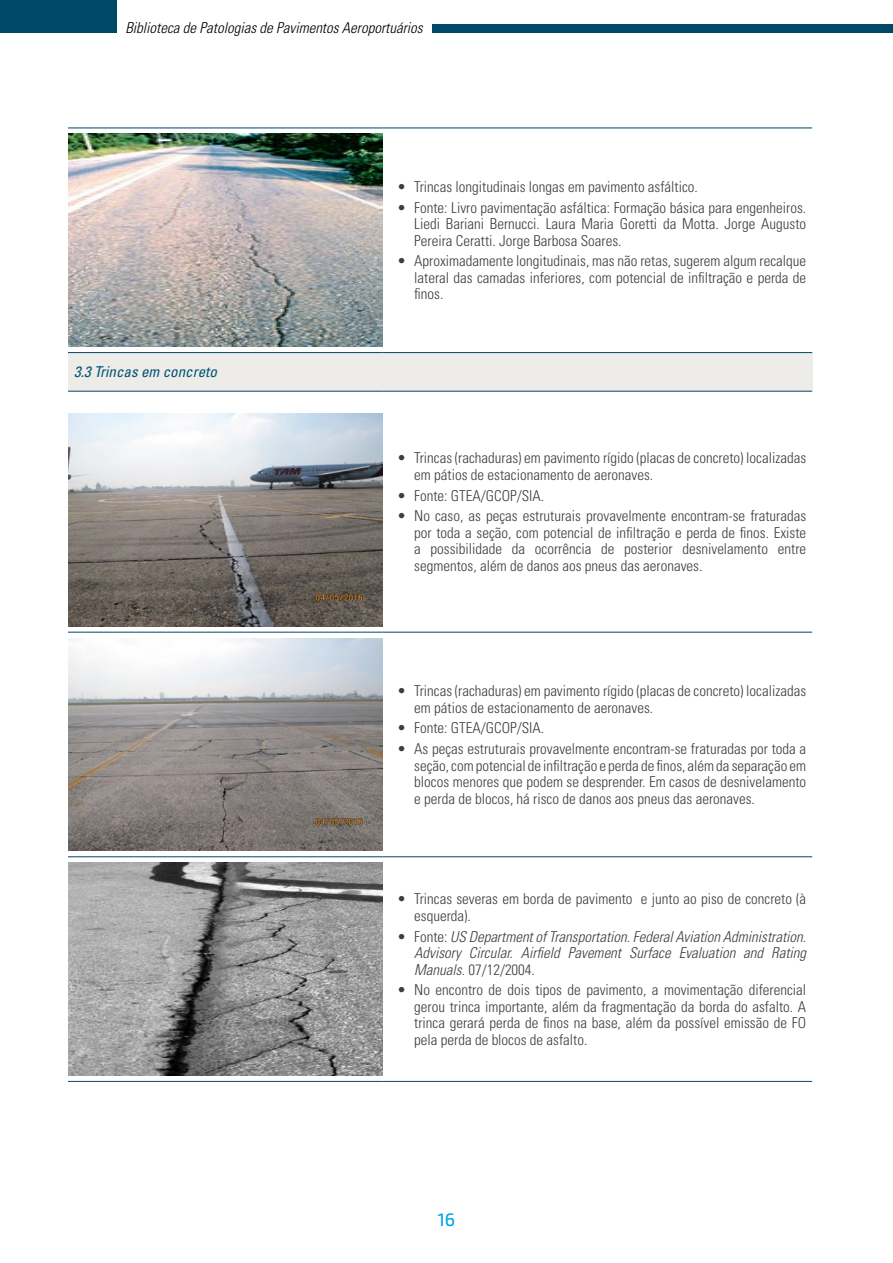
<style>
.page{position:relative;width:893px;height:1263px;background:#fff}
.page>*{position:absolute;margin:0;border:0;box-sizing:border-box;transform-origin:0 0}
.t1{font:500 18px "Exo 2";color:#00a7e3}
.t2{font:300 condensed 15px/16.5px "Univers LT Std";color:#3e3d40;text-align:justify}
.t3{font:italic 300 condensed 15px/16.5px "Univers LT Std";color:#3e3d40;text-align:justify}
.t4{font:italic 300 condensed 15px "Univers LT Std";color:#000}
.t5{font:italic condensed 15px "Univers LT Std";color:#005473}
.s1{font-style:normal}
</style>
<div class="page">
<div style="left:0;top:0;width:117px;height:33px;background:#004867"></div>
<div style="left:432px;top:24px;width:461px;height:9px;background:#004867"></div>
<div style="left:68px;top:353px;width:744px;height:38px;background:#edece9"></div>
<hr style="left:68px;top:128px;width:315px;height:1px;background:#004867">
<hr style="left:383px;top:128px;width:429px;height:1px;background:#004867">
<hr style="left:68px;top:352px;width:315px;height:1px;background:#004867">
<hr style="left:383px;top:352px;width:429px;height:1px;background:#004867">
<hr style="left:68px;top:391px;width:315px;height:1px;background:#004867">
<hr style="left:383px;top:391px;width:429px;height:1px;background:#004867">
<hr style="left:68px;top:632px;width:315px;height:1px;background:#004867">
<hr style="left:383px;top:632px;width:429px;height:1px;background:#004867">
<hr style="left:68px;top:856px;width:315px;height:1px;background:#004867">
<hr style="left:383px;top:856px;width:429px;height:1px;background:#004867">
<hr style="left:68px;top:1081px;width:315px;height:1px;background:#004867">
<hr style="left:383px;top:1081px;width:429px;height:1px;background:#004867">
<img style="left:68px;top:134px;width:315px;height:213px">
<img style="left:68px;top:413px;width:315px;height:213px">
<img style="left:68px;top:638px;width:315px;height:213px">
<img style="left:68px;top:863px;width:315px;height:212px">
<p class="t4" style="left:125px;top:18px;width:299px">Biblioteca de Patologias de Pavimentos Aeroportuários</p>
<p class="t5" style="left:74px;top:362px;width:144px">3.3 Trincas em concreto</p>
<p class="t2" style="left:397px;top:178px;width:302px">• Trincas longitudinais longas em pavimento asfáltico.</p>
<p class="t2" style="left:414px;top:199px;width:393px;text-indent:-17px">• Fonte: Livro pavimentação asfáltica: Formação básica para engenheiros.<br>Liedi Bariani Bernucci. Laura Maria Goretti da Motta. Jorge Augusto Pereira Ceratti. Jorge Barbosa Soares.</p>
<p class="t2" style="left:414px;top:253px;width:393px;text-indent:-17px">• Aproximadamente longitudinais, mas não retas, sugerem algum recalque lateral das camadas inferiores, com potencial de infiltração e perda de finos.</p>
<p class="t2" style="left:414px;top:450px;width:393px;text-indent:-17px">• Trincas (rachaduras) em pavimento rígido (placas de concreto) localizadas em pátios de estacionamento de aeronaves.</p>
<p class="t2" style="left:397px;top:487px;width:148px">• Fonte: GTEA/GCOP/SIA.</p>
<p class="t2" style="left:414px;top:508px;width:393px;text-indent:-17px">• No caso, as peças estruturais provavelmente encontram-se fraturadas por toda a seção, com potencial de infiltração e perda de finos. Existe a possibilidade da ocorrência de posterior desnivelamento entre segmentos, além de danos aos pneus das aeronaves.</p>
<p class="t2" style="left:414px;top:683px;width:393px;text-indent:-17px">• Trincas (rachaduras) em pavimento rígido (placas de concreto) localizadas em pátios de estacionamento de aeronaves.</p>
<p class="t2" style="left:397px;top:720px;width:148px">• Fonte: GTEA/GCOP/SIA.</p>
<p class="t2" style="left:414px;top:741px;width:393px;text-indent:-17px">• As peças estruturais provavelmente encontram-se fraturadas por toda a seção, com potencial de infiltração e perda de finos, além da separação em blocos menores que podem se desprender. Em casos de desnivelamento e perda de blocos, há risco de danos aos pneus das aeronaves.</p>
<p class="t2" style="left:414px;top:891px;width:393px;text-indent:-17px">• Trincas severas em borda de pavimento e junto ao piso de concreto (à esquerda).</p>
<p class="t3" style="left:414px;top:928px;width:393px;text-indent:-17px"><span class="s1">• Fonte:</span> US Department of Transportation. Federal Aviation Administration.<br>Advisory Circular. Airfield Pavement Surface Evaluation and Rating Manuals<span class="s1">. 07/12/2004.</span></p>
<p class="t2" style="left:414px;top:982px;width:393px;text-indent:-17px">• No encontro de dois tipos de pavimento, a movimentação diferencial gerou trinca importante, além da fragmentação da borda do asfalto. A trinca gerará perda de finos na base, além da possível emissão de FO pela perda de blocos de asfalto.</p>
<p class="t1" style="left:438px;top:1209px;width:19px">16</p>
</div>
